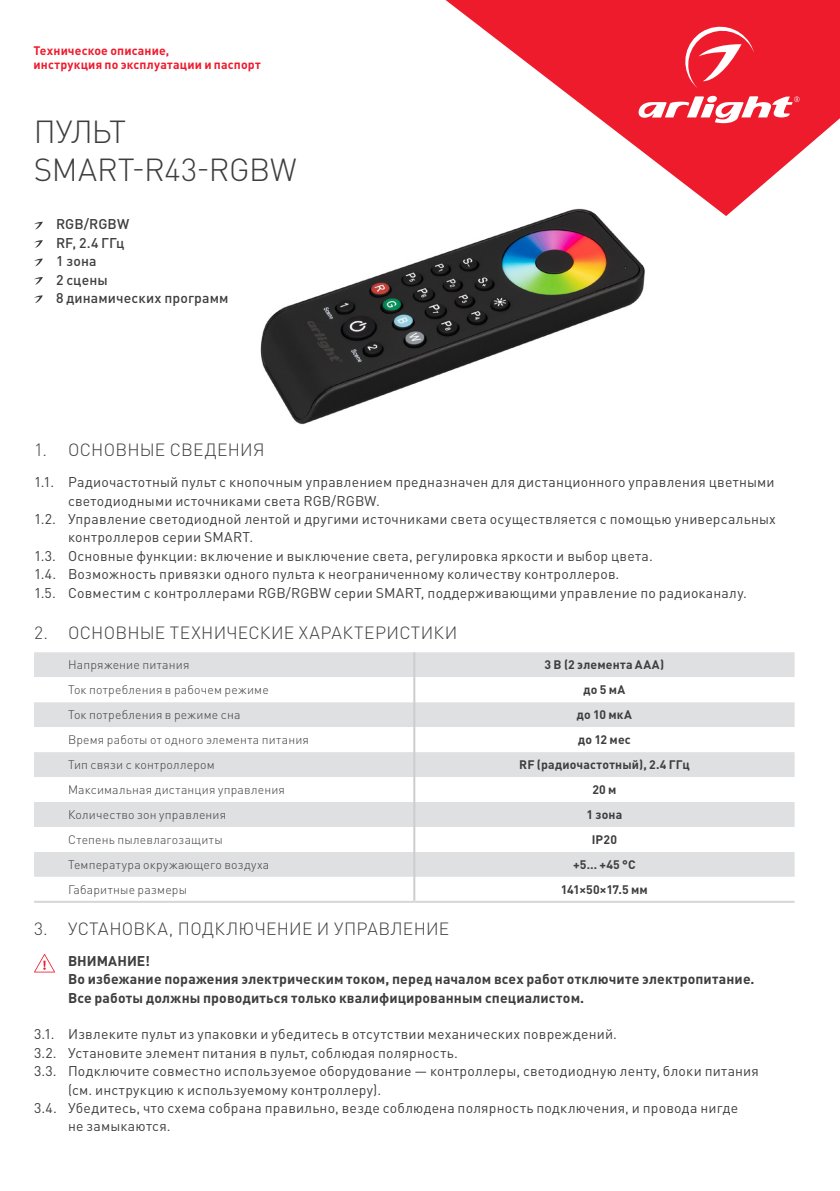
<style>
.page{position:relative;width:840px;height:1191px;background:#fff}
.page>*{position:absolute;margin:0;border:0;box-sizing:border-box;transform-origin:0 0}
.t1{font:300 31.6px/37.8px "DIN Pro";letter-spacing:-.01em;color:#3e3e3f}
.t2{font:300 17.6px "DIN Pro";letter-spacing:.015em;color:#3e3e3f}
.t3{font:14px "DIN Pro";letter-spacing:.015em;color:#3e3e3f}
.t4{font:700 14px/18.4px "DIN Pro";letter-spacing:.01em;color:#3e3e3f}
.t5{font:500 14px/18.4px "DIN Pro";letter-spacing:.01em;color:#3e3e3f}
.t6{font:300 12.2px "DIN Pro";letter-spacing:.015em;color:#3e3e3f}
.t7{font:700 12.2px "DIN Pro";letter-spacing:.015em;color:#3e3e3f}
.t8{font:700 12.2px/14.6px "DIN Pro";letter-spacing:.015em;color:#ee1b2d}
</style>
<div class="page">
<svg style="left:445px;top:0;width:394px;height:216px;fill:#ee1b2d"></svg>
<svg style="left:635px;top:96px;width:164px;height:30px"></svg>
<svg style="left:680px;top:22px;width:73px;height:66px;background:#f04251"></svg>
<img style="left:260px;top:206px;width:409px;height:219px">
<svg style="left:34px;top:954px;width:21px;height:18px"></svg>
<svg style="left:34px;top:222px;width:9px;height:7px"></svg>
<svg style="left:34px;top:240px;width:9px;height:8px"></svg>
<svg style="left:34px;top:259px;width:9px;height:7px"></svg>
<svg style="left:34px;top:277px;width:9px;height:8px"></svg>
<svg style="left:34px;top:295px;width:9px;height:8px"></svg>
<div style="left:34px;top:652px;width:760px;height:175px;background:#dfe0e2"></div>
<svg style="left:34px;top:677px;width:760px;height:125px"></svg>
<svg style="left:34px;top:827px;width:760px;height:73px"></svg>
<hr style="left:413px;top:652px;width:2px;height:25px;background:#cccdcf">
<hr style="left:413px;top:677px;width:2px;height:25px;background:#cccdcf">
<hr style="left:413px;top:702px;width:2px;height:25px;background:#cccdcf">
<hr style="left:413px;top:727px;width:2px;height:25px;background:#cccdcf">
<hr style="left:413px;top:752px;width:2px;height:25px;background:#cccdcf">
<hr style="left:413px;top:777px;width:2px;height:25px;background:#cccdcf">
<hr style="left:413px;top:802px;width:2px;height:25px;background:#cccdcf">
<hr style="left:413px;top:827px;width:2px;height:25px;background:#cccdcf">
<hr style="left:413px;top:852px;width:2px;height:25px;background:#cccdcf">
<hr style="left:413px;top:877px;width:2px;height:23px;background:#cccdcf">
<hr style="left:34px;top:900px;width:380px;height:2px;background:#d5d6d8">
<hr style="left:414px;top:900px;width:380px;height:2px;background:#d5d6d8">
<p class="t8" style="left:34px;top:43px;width:228px">Техническое описание,<br>инструкция по эксплуатации и паспорт</p>
<h1 class="t1" style="left:34px;top:111px;width:264px">ПУЛЬТ<br>SMART-R43-RGBW</h1>
<p class="t5" style="left:56px;top:215px;width:174px">RGB/RGBW<br>RF, 2.4 ГГц<br>1 зона<br>2 сцены<br>8 динамических программ</p>
<p class="t2" style="left:34px;top:437px;width:232px">1. ОСНОВНЫЕ СВЕДЕНИЯ</p>
<p class="t3" style="left:34px;top:472px;width:741px">1.1. Радиочастотный пульт с кнопочным управлением предназначен для дистанционного управления цветными</p>
<p class="t3" style="left:68px;top:491px;width:313px">светодиодными источниками света RGB/RGBW.</p>
<p class="t3" style="left:34px;top:509px;width:743px">1.2. Управление светодиодной лентой и другими источниками света осуществляется с помощью универсальных</p>
<p class="t3" style="left:68px;top:528px;width:186px">контроллеров серии SMART.</p>
<p class="t3" style="left:34px;top:546px;width:620px">1.3. Основные функции: включение и выключение света, регулировка яркости и выбор цвета.</p>
<p class="t3" style="left:34px;top:564px;width:586px">1.4. Возможность привязки одного пульта к неограниченному количеству контроллеров.</p>
<p class="t3" style="left:34px;top:583px;width:714px">1.5. Совместим с контроллерами RGB/RGBW серии SMART, поддерживающими управление по радиоканалу.</p>
<p class="t2" style="left:34px;top:620px;width:424px">2. ОСНОВНЫЕ ТЕХНИЧЕСКИЕ ХАРАКТЕРИСТИКИ</p>
<p class="t6" style="left:68px;top:656px;width:123px">Напряжение питания</p>
<p class="t7" style="left:544px;top:656px;width:121px">3 В (2 элемента АAА)</p>
<p class="t6" style="left:68px;top:681px;width:202px">Ток потребления в рабочем режиме</p>
<p class="t7" style="left:583px;top:681px;width:43px">до 5 мА</p>
<p class="t6" style="left:68px;top:706px;width:174px">Ток потребления в режиме сна</p>
<p class="t7" style="left:576px;top:706px;width:57px">до 10 мкА</p>
<p class="t6" style="left:68px;top:731px;width:242px">Время работы от одного элемента питания</p>
<p class="t7" style="left:577px;top:731px;width:54px">до 12 мес</p>
<p class="t6" style="left:68px;top:756px;width:148px">Тип связи с контроллером</p>
<p class="t7" style="left:519px;top:756px;width:172px">RF (радиочастотный), 2.4 ГГц</p>
<p class="t6" style="left:68px;top:781px;width:218px">Максимальная дистанция управления</p>
<p class="t7" style="left:592px;top:781px;width:26px">20 м</p>
<p class="t6" style="left:68px;top:806px;width:159px">Количество зон управления</p>
<p class="t7" style="left:586px;top:806px;width:37px">1 зона</p>
<p class="t6" style="left:68px;top:831px;width:156px">Степень пылевлагозащиты</p>
<p class="t7" style="left:591px;top:831px;width:27px">IP20</p>
<p class="t6" style="left:68px;top:856px;width:203px">Температура окружающего воздуха</p>
<p class="t7" style="left:572px;top:856px;width:64px">+5… +45 °C</p>
<p class="t6" style="left:68px;top:881px;width:120px">Габаритные размеры</p>
<p class="t7" style="left:560px;top:881px;width:88px">141×50×17.5 мм</p>
<p class="t2" style="left:34px;top:916px;width:416px">3. УСТАНОВКА, ПОДКЛЮЧЕНИЕ И УПРАВЛЕНИЕ</p>
<p class="t4" style="left:68px;top:951px;width:687px">ВНИМАНИЕ!<br>Во избежание поражения электрическим током, перед началом всех работ отключите электропитание.<br>Все работы должны проводиться только квалифицированным специалистом.</p>
<p class="t3" style="left:34px;top:1024px;width:584px">3.1. Извлеките пульт из упаковки и убедитесь в отсутствии механических повреждений.</p>
<p class="t3" style="left:34px;top:1043px;width:425px">3.2. Установите элемент питания в пульт, соблюдая полярность.</p>
<p class="t3" style="left:34px;top:1061px;width:726px">3.3. Подключите совместно используемое оборудование — контроллеры, светодиодную ленту, блоки питания</p>
<p class="t3" style="left:68px;top:1080px;width:314px">(см. инструкцию к используемому контроллеру).</p>
<p class="t3" style="left:34px;top:1098px;width:705px">3.4. Убедитесь, что схема собрана правильно, везде соблюдена полярность подключения, и провода нигде</p>
<p class="t3" style="left:68px;top:1116px;width:104px">не замыкаются.</p>
</div>
